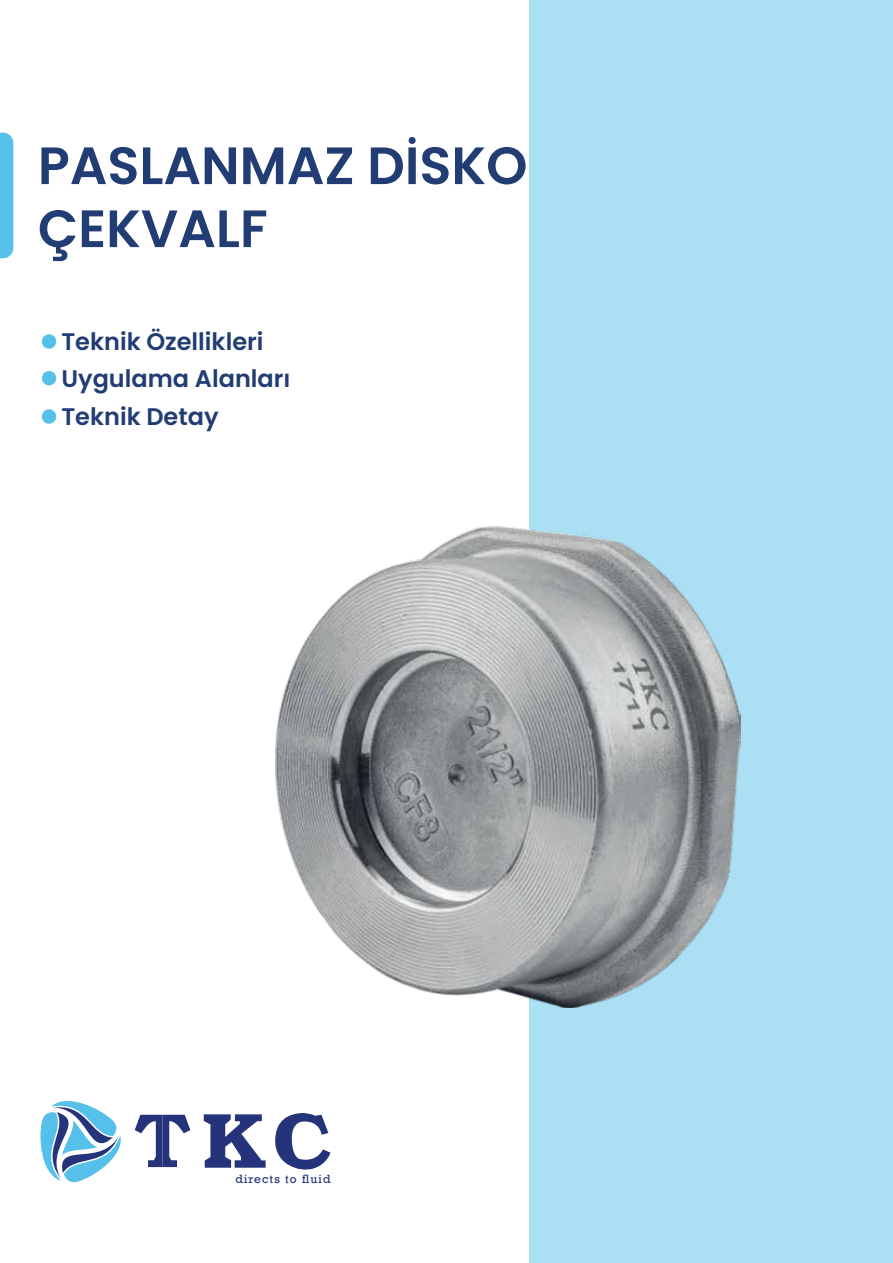
<style>
.page{position:relative;width:893px;height:1263px;background:#fff}
.page>*{position:absolute;margin:0;border:0;box-sizing:border-box;transform-origin:0 0}
.t1{font:600 52.5px/63px "Poppins";color:#223c74}
.t2{font:600 24px/37.5px "Poppins";color:#223c74}
.t3{font:11.25px "Rockwell";letter-spacing:.1em;color:#25347a}
</style>
<div class="page">
<div style="left:529px;top:0;width:364px;height:1263px;background:#aadff4"></div>
<div style="left:0;top:133px;width:13px;height:125px;background:#55c0e9"></div>
<svg style="left:40px;top:1101px;width:81px;height:82px"></svg>
<svg style="left:135px;top:1115px;width:55px;height:52px"></svg>
<svg style="left:204px;top:1114px;width:62px;height:54px"></svg>
<svg style="left:275px;top:1113px;width:55px;height:57px"></svg>
<div style="left:42px;top:334px;width:14px;height:15px;background:#55c0e9;border-radius:50%"></div>
<div style="left:42px;top:371px;width:14px;height:14px;background:#55c0e9;border-radius:50%"></div>
<div style="left:42px;top:409px;width:14px;height:15px;background:#55c0e9;border-radius:50%"></div>
<img style="left:275px;top:526px;width:465px;height:481px">
<h1 class="t1" style="left:38px;top:134px;width:491px">PASLANMAZ DİSKO<br>ÇEKVALF</h1>
<p class="t2" style="left:61px;top:323px;width:231px">Teknik Özellikleri<br>Uygulama Alanları<br>Teknik Detay</p>
<p class="t3" style="left:235px;top:1172px;width:97px">directs to fluid</p>
</div>
